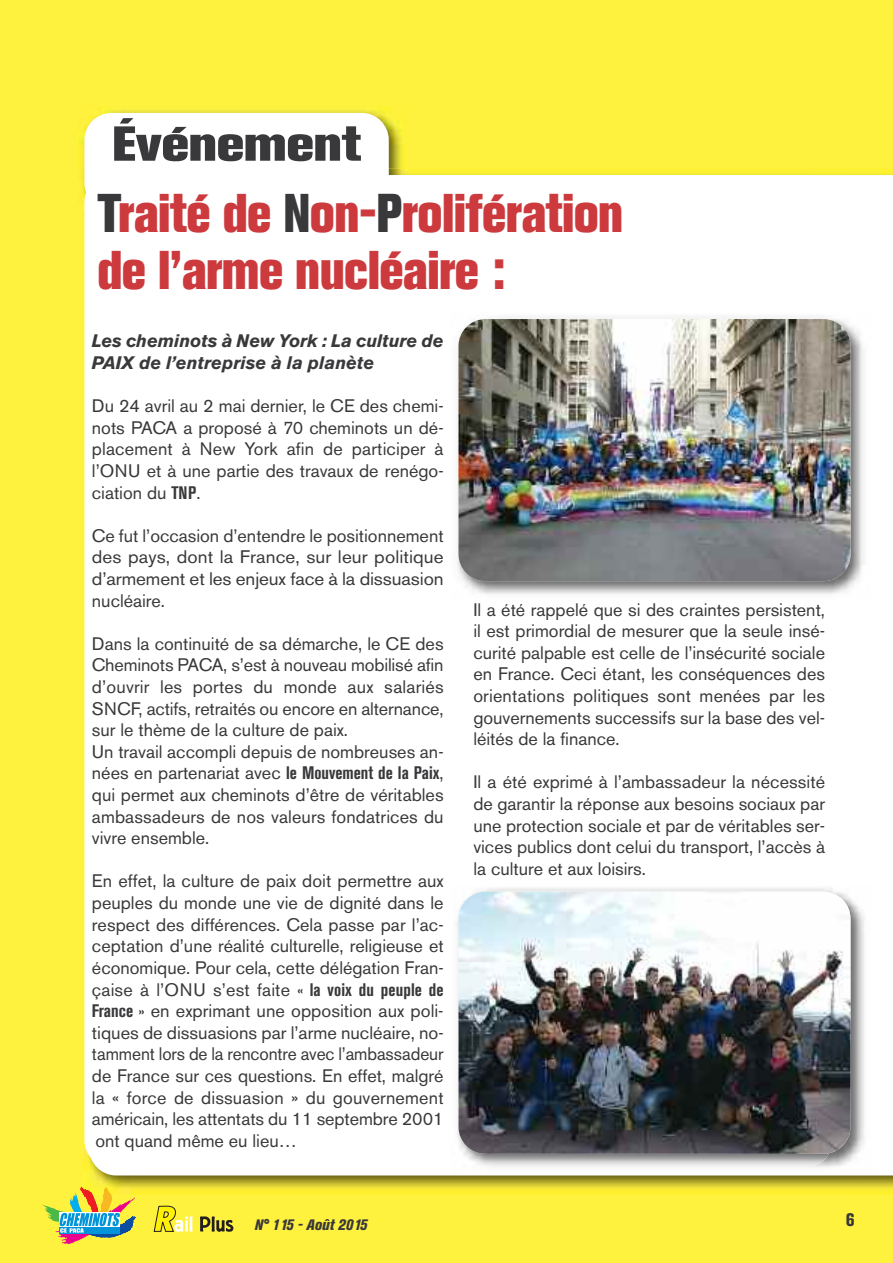
<style>
.page{position:relative;width:893px;height:1263px;background:#fff23e}
.page>*{position:absolute;margin:0;border:0;box-sizing:border-box;transform-origin:0 0}
.t1{font:800 54px/57px "Akzidenz Grotesk BE";color:#cc3a3d;scale:.87 1}
.t2{font:800 48.6px "Akzidenz Grotesk BE";color:#39383a;scale:1.11 1}
.t3{font:18px/21.6px "Akzidenz Grotesk BE";color:#39383a;text-align:justify}
.t4{font:italic 700 18px/21.6px "Akzidenz Grotesk BE";letter-spacing:-.005em;color:#39383a}
.t5{font:800 condensed 18px "Akzidenz Grotesk BE";color:#39383a}
.t6{font:italic 800 condensed 15px "Akzidenz Grotesk BE";color:#39383a}
.s1{color:#39383a}
.s2{font-weight:700;font-stretch:condensed}
</style>
<div class="page">
<img style="left:83px;top:169px;width:810px;height:1026px">
<div style="left:89px;top:175px;width:804px;height:1000px;background:#fff"></div>
<svg style="left:43px;top:1187px;width:93px;height:57px"></svg>
<svg style="left:154px;top:1206px;width:39px;height:26px"></svg>
<svg style="left:200px;top:1216px;width:33px;height:16px"></svg>
<img style="left:78px;top:107px;width:330px;height:122px">
<div style="left:84px;top:113px;width:305px;height:97px;background:#fff;border-radius:27px"></div>
<div style="left:84px;top:175px;width:749px;height:992px;background:#fff;border-radius:27px"></div>
<img style="left:457px;top:312px;width:413px;height:288px">
<img style="left:458px;top:319px;width:392px;height:262px;border-radius:27px">
<img style="left:452px;top:885px;width:418px;height:288px">
<img style="left:452px;top:885px;width:381px;height:282px">
<img style="left:458px;top:892px;width:392px;height:262px;border-radius:27px">
<h2 class="t2" style="left:112px;top:126px;width:225px">Événement</h2>
<h1 class="t1" style="left:98px;top:189px;width:605px"><span class="s1">T</span>raité de <span class="s1">N</span>on-<span class="s1">P</span>rolifération de l’arme nucléaire :</h1>
<p class="t4" style="left:92px;top:331px;width:353px">Les cheminots à New York : La culture de<br>PAIX de l’entreprise à la planète</p>
<p class="t3" style="left:92px;top:397px;width:353px">Du 24 avril au 2 mai dernier, le CE des chemi&shy;nots PACA a proposé à 70 cheminots un dé&shy;placement à New York afin de participer à l’ONU et à une partie des travaux de renégo&shy;ciation du <span class="s2">TNP</span>.</p>
<p class="t3" style="left:92px;top:527px;width:353px">Ce fut l’occasion d’entendre le positionnement des pays, dont la France, sur leur politique d’armement et les enjeux face à la dissuasion nucléaire.</p>
<p class="t3" style="left:92px;top:635px;width:353px;text-align:left">Dans la continuité de sa démarche, le CE des Cheminots PACA, s’est à nouveau mobilisé afin d’ouvrir les portes du monde aux salariés SNCF, actifs, retraités ou encore en alternance, sur le thème de la culture de paix.<br>Un travail accompli depuis de nombreuses an&shy;nées en partenariat avec <span class="s2">le Mouvement de la Paix</span>, qui permet aux cheminots d’être de véritables ambassadeurs de nos valeurs fondatrices du vivre ensemble.</p>
<p class="t3" style="left:92px;top:872px;width:353px">En effet, la culture de paix doit permettre aux peuples du monde une vie de dignité dans le respect des différences. Cela passe par l’ac&shy;ceptation d’une réalité culturelle, religieuse et économique. Pour cela, cette délégation Fran&shy;çaise à l’ONU s’est faite <span class="s2">« la voix du peuple de France »</span> en exprimant une opposition aux poli&shy;tiques de dissuasions par l’arme nucléaire, no&shy;tamment lors de la rencontre avec l’ambassadeur de France sur ces questions. En effet, malgré la « force de dissuasion » du gouvernement américain, les attentats du 11 septembre 2001 ont quand même eu lieu…</p>
<p class="t3" style="left:473px;top:600px;width:353px">Il a été rappelé que si des craintes persistent, il est primordial de mesurer que la seule insé&shy;curité palpable est celle de l’insécurité sociale en France. Ceci étant, les conséquences des orientations politiques sont menées par les gouvernements successifs sur la base des vel&shy;léités de la finance.</p>
<p class="t3" style="left:473px;top:773px;width:353px">Il a été exprimé à l’ambassadeur la nécessité de garantir la réponse aux besoins sociaux par une protection sociale et par de véritables ser&shy;vices publics dont celui du transport, l’accès à la culture et aux loisirs.</p>
<p class="t6" style="left:254px;top:1219px;width:114px">N° 115 - Août 2015</p>
<p class="t5" style="left:846px;top:1213px;width:10px">6</p>
</div>
